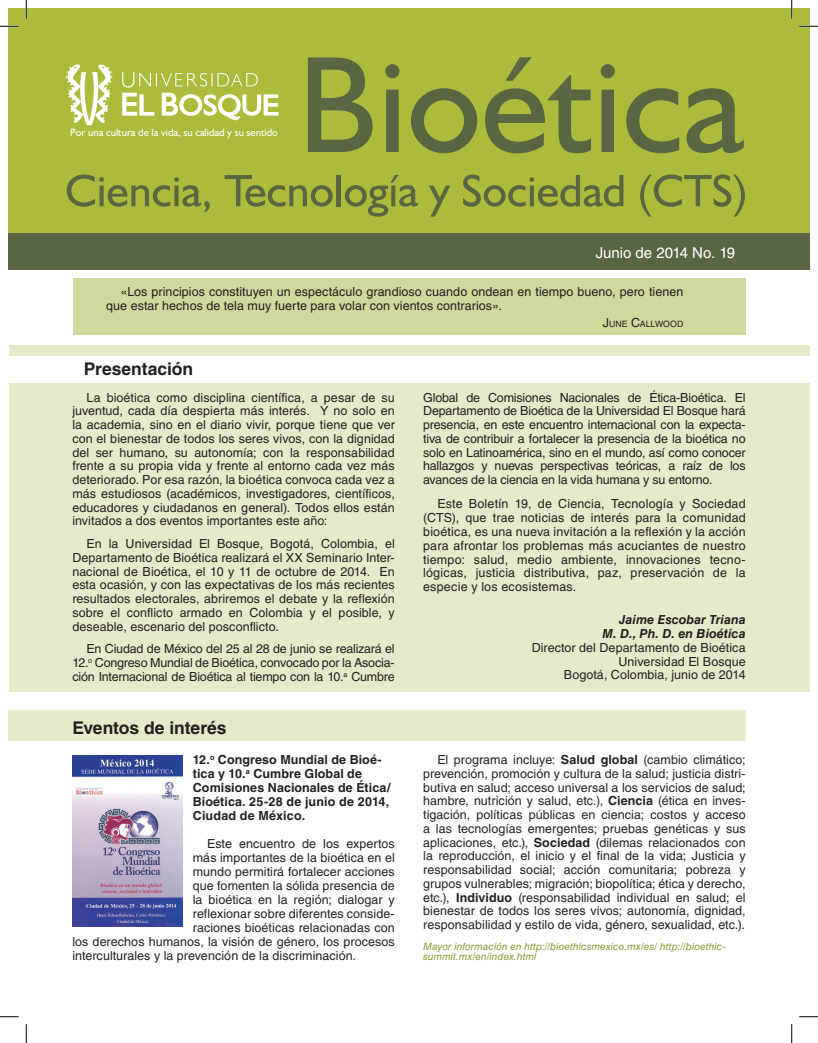
<style>
.page{position:relative;width:818px;height:1043px;background:#fff}
.page>*{position:absolute;margin:0;border:0;box-sizing:border-box;transform-origin:0 0}
.titulo{font:700 17.5px "Helvetica LT Std";letter-spacing:-.005em;color:#231f20}
.t1{font:15px "Helvetica LT Std";letter-spacing:-.005em;color:#fff}
.texto_corrido{font:12.5px/13.8px "Helvetica LT Std";letter-spacing:.005em;color:#231f20;text-align:justify}
.nombre_libro{font:700 12.5px/14px "Helvetica LT Std";letter-spacing:.01em;color:#231f20}
.t2{font:10.62px "Humanist 521 BT";color:#fff}
.página_web{font:italic 10px/10px "Helvetica LT Std";letter-spacing:.01em;color:#88962d}
.texto_corrido-2{font:8.75px "Helvetica LT Std";letter-spacing:.005em;color:#231f20}
.s1{font-size:12.5px}
.s2{font-weight:700;font-style:italic}
.s3{font-weight:700}
</style>
<div class="page">
<div style="left:26px;top:233px;width:783px;height:37px;background:#596642"></div>
<div style="left:26px;top:9px;width:783px;height:224px;background:#aeba3c"></div>
<svg style="left:308px;top:57px;width:64px;height:95px"></svg>
<svg style="left:385px;top:64px;width:14px;height:88px"></svg>
<svg style="left:411px;top:88px;width:66px;height:65px"></svg>
<svg style="left:485px;top:57px;width:106px;height:96px"></svg>
<svg style="left:600px;top:64px;width:14px;height:88px"></svg>
<svg style="left:626px;top:88px;width:53px;height:65px"></svg>
<svg style="left:686px;top:88px;width:57px;height:65px"></svg>
<svg style="left:67px;top:174px;width:143px;height:38px"></svg>
<svg style="left:224px;top:175px;width:108px;height:32px"></svg>
<hr style="left:337px;top:175px;width:4px;height:31px;background:#596642">
<svg style="left:345px;top:175px;width:73px;height:42px"></svg>
<svg style="left:429px;top:186px;width:21px;height:31px"></svg>
<svg style="left:463px;top:174px;width:160px;height:33px"></svg>
<svg style="left:640px;top:174px;width:104px;height:42px"></svg>
<svg style="left:122px;top:72px;width:156px;height:48px"></svg>
<svg style="left:66px;top:64px;width:46px;height:61px"></svg>
<div style="left:73px;top:278px;width:672px;height:57px;background:#d1d89b"></div>
<div style="left:9px;top:345px;width:800px;height:346px;background:#e6eac9"></div>
<div style="left:9px;top:356px;width:800px;height:26px;background:#fff"></div>
<div style="left:9px;top:710px;width:736px;height:31px;background:#e6eac9"></div>
<div style="left:9px;top:233px;width:17px;height:37px;background:#596642"></div>
<div style="left:9px;top:9px;width:17px;height:224px;background:#aeba3c"></div>
<img style="left:72px;top:755px;width:110px;height:171px">
<svg style="left:0;top:25px;width:19px;height:2px"></svg>
<svg style="left:799px;top:25px;width:19px;height:2px"></svg>
<svg style="left:0;top:1016px;width:19px;height:1px"></svg>
<svg style="left:799px;top:1016px;width:19px;height:1px"></svg>
<svg style="left:25px;top:0;width:2px;height:19px"></svg>
<svg style="left:25px;top:1024px;width:2px;height:18px"></svg>
<svg style="left:790px;top:0;width:2px;height:19px"></svg>
<svg style="left:791px;top:1024px;width:1px;height:18px"></svg>
<p class="t2" style="left:70px;top:126px;width:209px">Por una cultura de la vida, su calidad y su sentido</p>
<p class="t1" style="left:595px;top:244px;width:141px">Junio de 2014 No. 19</p>
<p class="texto_corrido" style="left:106px;top:284px;width:578px;text-indent:14px">«Los principios constituyen un espectáculo grandioso cuando ondean en tiempo bueno, pero tienen que estar hechos de tela muy fuerte para volar con vientos contrarios».</p>
<p class="texto_corrido-2" style="left:602px;top:319px;width:82px"><span class="s1">J</span>UNE <span class="s1">C</span>ALLWOOD</p>
<p class="titulo" style="left:84px;top:358px;width:111px">Presentación</p>
<p class="texto_corrido" style="left:72px;top:390px;width:324px;text-indent:14px">La bioética como disciplina científica, a pesar de su juventud, cada día despierta más interés. Y no solo en la academia, sino en el diario vivir, porque tiene que ver con el bienestar de todos los seres vivos, con la dignidad del ser humano, su autonomía; con la responsabilidad frente a su propia vida y frente al entorno cada vez más deteriorado. Por esa razón, la bioética convoca cada vez a más estudiosos (académicos, investigadores, científicos, educadores y ciudadanos en general). Todos ellos están invitados a dos eventos importantes este año:</p>
<p class="texto_corrido" style="left:72px;top:536px;width:324px;text-indent:14px">En la Universidad El Bosque, Bogotá, Colombia, el Departamento de Bioética realizará el XX Seminario Inter&shy;nacional de Bioética, el 10 y 11 de octubre de 2014. En esta ocasión, y con las expectativas de los más recientes resultados electorales, abriremos el debate y la reflexión sobre el conflicto armado en Colombia y el posible, y deseable, escenario del posconflicto.</p>
<p class="texto_corrido" style="left:72px;top:642px;width:324px;text-indent:14px">En Ciudad de México del 25 al 28 de junio se realizará el 12.<sup>o</sup> Congreso Mundial de Bioética, convocado por la Asocia&shy;ción Internacional de Bioética al tiempo con la 10.<sup>a</sup> Cumbre</p>
<p class="titulo" style="left:72px;top:716px;width:156px">Eventos de interés</p>
<p class="nombre_libro" style="left:193px;top:752px;width:199px">12.<sup>o</sup> Congreso Mundial de Bioé&shy;tica y 10.<sup>a</sup> Cumbre Global de<br>Comisiones Nacionales de Ética/<br>Bioética. 25-28 de junio de 2014,<br>Ciudad de México.</p>
<p class="texto_corrido" style="left:207px;top:836px;width:189px">Este encuentro de los expertos</p>
<p class="texto_corrido" style="left:193px;top:850px;width:203px">más importantes de la bioética en el</p>
<p class="texto_corrido" style="left:193px;top:864px;width:203px">mundo permitirá fortalecer acciones</p>
<p class="texto_corrido" style="left:193px;top:878px;width:203px">que fomenten la sólida presencia de</p>
<p class="texto_corrido" style="left:193px;top:892px;width:203px">la bioética en la región; dialogar y</p>
<p class="texto_corrido" style="left:193px;top:906px;width:203px">reflexionar sobre diferentes conside-</p>
<p class="texto_corrido" style="left:193px;top:920px;width:203px">raciones bioéticas relacionadas con</p>
<p class="texto_corrido" style="left:72px;top:934px;width:324px">los derechos humanos, la visión de género, los procesos</p>
<p class="texto_corrido" style="left:72px;top:948px;width:285px">interculturales y la prevención de la discriminación.</p>
<p class="texto_corrido" style="left:423px;top:390px;width:324px">Global de Comisiones Nacionales de Ética-Bioética. El Departamento de Bioética de la Universidad El Bosque hará presencia, en este encuentro internacional con la expecta&shy;tiva de contribuir a fortalecer la presencia de la bioética no solo en Latinoamérica, sino en el mundo, así como conocer hallazgos y nuevas perspectivas teóricas, a raíz de los avances de la ciencia en la vida humana y su entorno.</p>
<p class="texto_corrido" style="left:423px;top:497px;width:324px;text-indent:14px">Este Boletín 19, de Ciencia, Tecnología y Sociedad (CTS), que trae noticias de interés para la comunidad bioética, es una nueva invitación a la reflexión y la acción para afrontar los problemas más acuciantes de nuestro tiempo: salud, medio ambiente, innovaciones tecno&shy;lógicas, justicia distributiva, paz, preservación de la especie y los ecosistemas.</p>
<p class="texto_corrido" style="left:531px;top:613px;width:215px;text-align:right"><span class="s2">Jaime Escobar Triana<br>M. D., Ph. D. en Bioética<br></span>Director del Departamento de Bioética<br>Universidad El Bosque<br>Bogotá, Colombia, junio de 2014</p>
<p class="texto_corrido" style="left:423px;top:753px;width:324px;text-indent:14px">El programa incluye: <span class="s3">Salud global</span> (cambio climático; prevención, promoción y cultura de la salud; justicia distri&shy;butiva en salud; acceso universal a los servicios de salud; hambre, nutrición y salud, etc.), <span class="s3">Ciencia</span> (ética en inves&shy;tigación, políticas públicas en ciencia; costos y acceso a las tecnologías emergentes; pruebas genéticas y sus aplicaciones, etc.), <span class="s3">Sociedad</span> (dilemas relacionados con la reproducción, el inicio y el final de la vida; Justicia y responsabilidad social; acción comunitaria; pobreza y grupos vulnerables; migración; biopolítica; ética y derecho, etc.), <span class="s3">Individuo</span> (responsabilidad individual en salud; el bienestar de todos los seres vivos; autonomía, dignidad, responsabilidad y estilo de vida, género, sexualidad, etc.).</p>
<p class="página_web" style="left:423px;top:941px;width:304px">Mayor información en http://bioethicsmexico.mx/es/ http://bioethic&shy;summit.mx/en/index.html</p>
</div>
